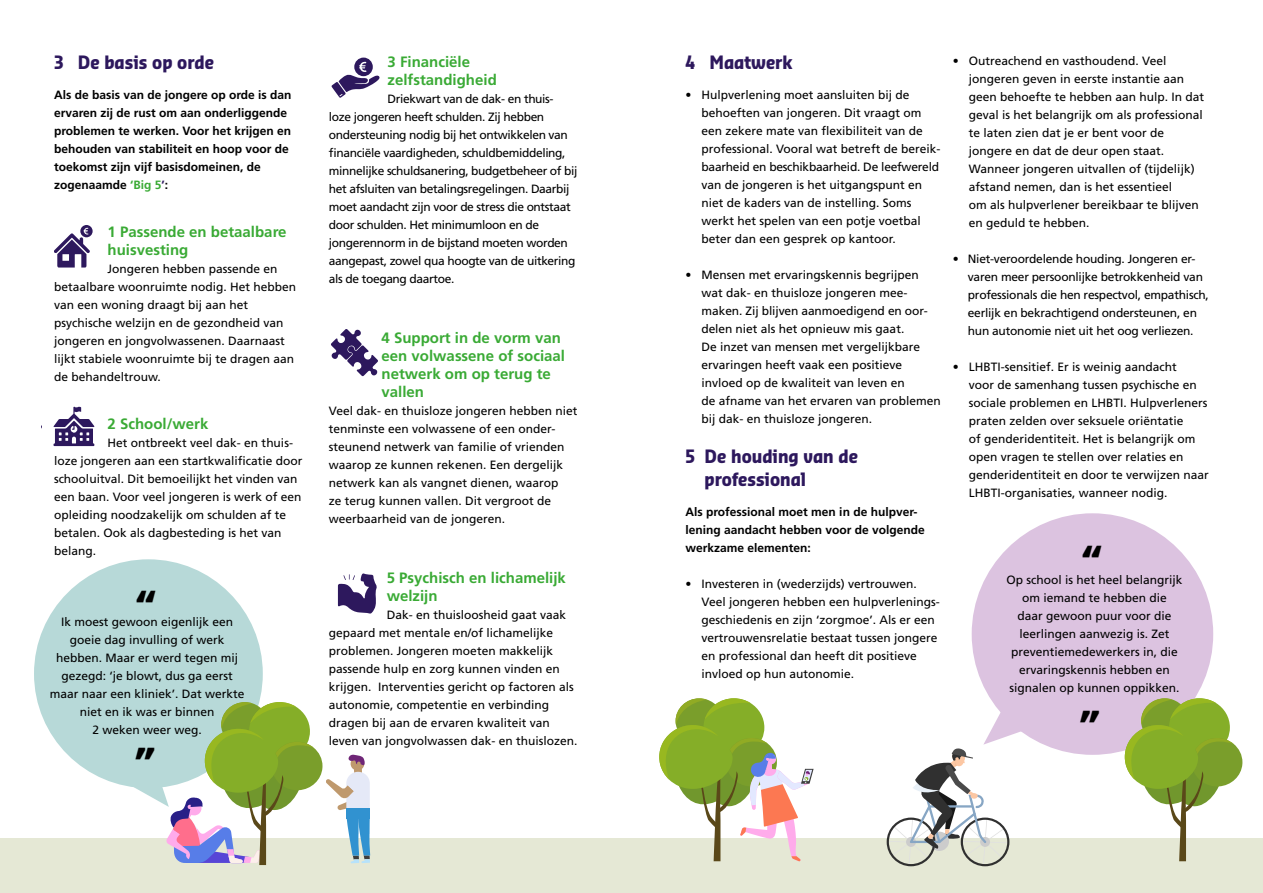
<style>
.page{position:relative;width:1263px;height:893px;background:#fff}
.page>*{position:absolute;margin:0;border:0;box-sizing:border-box;transform-origin:0 0}
.t1{font:700 39px "Sansa Con Pro";color:#000}
.t2{font:700 18px/22.5px "Sansa Con Pro";color:#2d185d}
.t3{font:700 15px/18px "Frutiger LT Std";color:#3aaa35}
.t4{font:12px/18px "Frutiger LT Std";color:#000}
.t5{font:12px/18px "Frutiger LT Std";letter-spacing:-.03em;color:#000}
.t6{font:700 12px/18px "Frutiger LT Std";color:#000}
.t7{font:12px/18px "Frutiger LT Std";letter-spacing:-.02em;color:#000}
.s1{color:#3aaa35}
.s2{color:#2d185d}
</style>
<div class="page">
<div style="left:0;top:839px;width:1263px;height:54px;background:#e5e8d5"></div>
<div style="left:972px;top:513px;width:241px;height:242px;background:#dcc3e0;border-radius:50%"></div>
<div style="left:34px;top:559px;width:229px;height:229px;background:#b7d9d8;border-radius:50%"></div>
<svg style="left:54px;top:225px;width:39px;height:43px"></svg>
<svg style="left:53px;top:406px;width:41px;height:40px"></svg>
<svg style="left:332px;top:58px;width:48px;height:40px"></svg>
<svg style="left:331px;top:329px;width:47px;height:47px"></svg>
<svg style="left:338px;top:573px;width:39px;height:41px"></svg>
<svg style="left:887px;top:707px;width:147px;height:159px"></svg>
<svg style="left:1123px;top:698px;width:119px;height:163px"></svg>
<svg style="left:122px;top:702px;width:248px;height:163px"></svg>
<div style="left:346px;top:809px;width:24px;height:10px;background:#3192d0"></div>
<svg style="left:658px;top:698px;width:156px;height:163px"></svg>
<h2 class="t2" style="left:54px;top:50px;width:162px">3 De basis op orde</h2>
<p class="t6" style="left:54px;top:86px;width:239px">Als de basis van de jongere op orde is dan ervaren zij de rust om aan onderliggende problemen te werken. Voor het krijgen en behouden van stabiliteit en hoop voor de toekomst zijn vijf basisdomeinen, de zogenaamde <span class="s1">‘Big 5</span><span class="s2">’</span>:</p>
<p class="t3" style="left:108px;top:222px;width:180px">1 Passende en betaalbare huisvesting</p>
<p class="t4" style="left:54px;top:259px;width:244px;text-indent:54px">Jongeren hebben passende en betaalbare woonruimte nodig. Het hebben van een woning draagt bij aan het psychische welzijn en de gezondheid van jongeren en jongvolwassenen. Daarnaast lijkt stabiele woonruimte bij te dragen aan de behandeltrouw.</p>
<p class="t3" style="left:108px;top:414px;width:102px">2 School/werk</p>
<p class="t4" style="left:54px;top:433px;width:250px;text-indent:54px">Het ontbreekt veel dak- en thuis&shy;loze jongeren aan een startkwalificatie door schooluitval. Dit bemoeilijkt het vinden van een baan. Voor veel jongeren is werk of een opleiding noodzakelijk om schulden af te betalen. Ook als dagbesteding is het van belang.</p>
<h1 class="t1" style="left:136px;top:580px;width:21px">“</h1>
<p class="t4" style="left:50px;top:613px;width:196px;text-align:center">Ik moest gewoon eigenlijk een goeie dag invulling of werk hebben. Maar er werd tegen mij gezegd: ‘je blowt, dus ga eerst maar naar een kliniek’. Dat werkte niet en ik was er binnen<br>2 weken weer weg.</p>
<h1 class="t1" style="left:136px;top:736px;width:21px">”</h1>
<p class="t3" style="left:388px;top:53px;width:111px">3 Financiële zelfstandigheid</p>
<p class="t5" style="left:329px;top:90px;width:250px;text-indent:59px">Driekwart van de dak- en thuis&shy;loze jongeren heeft schulden. Zij hebben ondersteuning nodig bij het ontwikkelen van financiële vaardigheden, schuldbemiddeling, minnelijke schuldsanering, budgetbeheer of bij het afsluiten van betalingsregelingen. Daarbij moet aandacht zijn voor de stress die ontstaat door schulden. Het minimumloon en de jongerennorm in de bijstand moeten worden aangepast, zowel qua hoogte van de uitkering als de toegang daartoe.</p>
<p class="t3" style="left:382px;top:329px;width:185px">4 Support in de vorm van een volwassene of sociaal netwerk om op terug te vallen</p>
<p class="t4" style="left:329px;top:402px;width:250px">Veel dak- en thuisloze jongeren hebben niet tenminste een volwassene of een onder&shy;steunend netwerk van familie of vrienden waarop ze kunnen rekenen. Een dergelijk netwerk kan als vangnet dienen, waarop<br>ze terug kunnen vallen. Dit vergroot de weerbaarheid van de jongeren.</p>
<p class="t3" style="left:387px;top:569px;width:181px">5 Psychisch en lichamelijk welzijn</p>
<p class="t4" style="left:329px;top:606px;width:250px;text-indent:58px">Dak- en thuisloosheid gaat vaak gepaard met mentale en/of lichamelijke problemen. Jongeren moeten makkelijk passende hulp en zorg kunnen vinden en krijgen. Interventies gericht op factoren als autonomie, competentie en verbinding dragen bij aan de ervaren kwaliteit van leven van jongvolwassen dak- en thuislozen.</p>
<h2 class="t2" style="left:685px;top:50px;width:108px">4 Maatwerk</h2>
<p class="t4" style="left:701px;top:86px;width:240px;text-indent:-16px">• Hulpverlening moet aansluiten bij de behoeften van jongeren. Dit vraagt om een zekere mate van flexibiliteit van de professional. Vooral wat betreft de bereik&shy;baarheid en beschikbaarheid. De leefwereld van de jongeren is het uitgangspunt en niet de kaders van de instelling. Soms werkt het spelen van een potje voetbal beter dan een gesprek op kantoor.</p>
<p class="t4" style="left:701px;top:266px;width:241px;text-indent:-16px">• Mensen met ervaringskennis begrijpen wat dak- en thuisloze jongeren mee&shy;maken. Zij blijven aanmoedigend en oor&shy;delen niet als het opnieuw mis gaat.<br>De inzet van mensen met vergelijkbare ervaringen heeft vaak een positieve invloed op de kwaliteit van leven en<br>de afname van het ervaren van problemen bij dak- en thuisloze jongeren.</p>
<h2 class="t2" style="left:705px;top:445px;width:155px;text-indent:-19px">5 De houding van de professional</h2>
<p class="t6" style="left:685px;top:503px;width:241px">Als professional moet men in de hulpver&shy;lening aandacht hebben voor de volgende werkzame elementen:</p>
<p class="t4" style="left:701px;top:575px;width:240px;text-indent:-16px">• Investeren in (wederzijds) vertrouwen.<br>Veel jongeren hebben een hulpverlenings&shy;geschiedenis en zijn ‘zorgmoe’. Als er een vertrouwensrelatie bestaat tussen jongere en professional dan heeft dit positieve invloed op hun autonomie.</p>
<p class="t4" style="left:969px;top:52px;width:237px;text-indent:-16px">• Outreachend en vasthoudend. Veel jongeren geven in eerste instantie aan geen behoefte te hebben aan hulp. In dat geval is het belangrijk om als professional te laten zien dat je er bent voor de jongere en dat de deur open staat.<br>Wanneer jongeren uitvallen of (tijdelijk) afstand nemen, dan is het essentieel<br>om als hulpverlener bereikbaar te blijven en geduld te hebben.</p>
<p class="t7" style="left:968px;top:250px;width:243px;text-indent:-15px">• Niet-veroordelende houding. Jongeren er&shy;varen meer persoonlijke betrokkenheid van professionals die hen respectvol, empathisch, eerlijk en bekrachtigend ondersteunen, en hun autonomie niet uit het oog verliezen.</p>
<p class="t4" style="left:969px;top:358px;width:242px;text-indent:-16px">• LHBTI-sensitief. Er is weinig aandacht<br>voor de samenhang tussen psychische en sociale problemen en LHBTI. Hulpverleners praten zelden over seksuele oriëntatie<br>of genderidentiteit. Het is belangrijk om open vragen te stellen over relaties en genderidentiteit en door te verwijzen naar LHBTI-organisaties, wanneer nodig.</p>
<h1 class="t1" style="left:1082px;top:535px;width:21px">“</h1>
<p class="t4" style="left:1006px;top:570px;width:178px;text-align:center">Op school is het heel belangrijk om iemand te hebben die<br>daar gewoon puur voor die leerlingen aanwezig is. Zet preventiemedewerkers in, die ervaringskennis hebben en signalen op kunnen oppikken.</p>
<h1 class="t1" style="left:1080px;top:699px;width:21px">”</h1>
</div>
